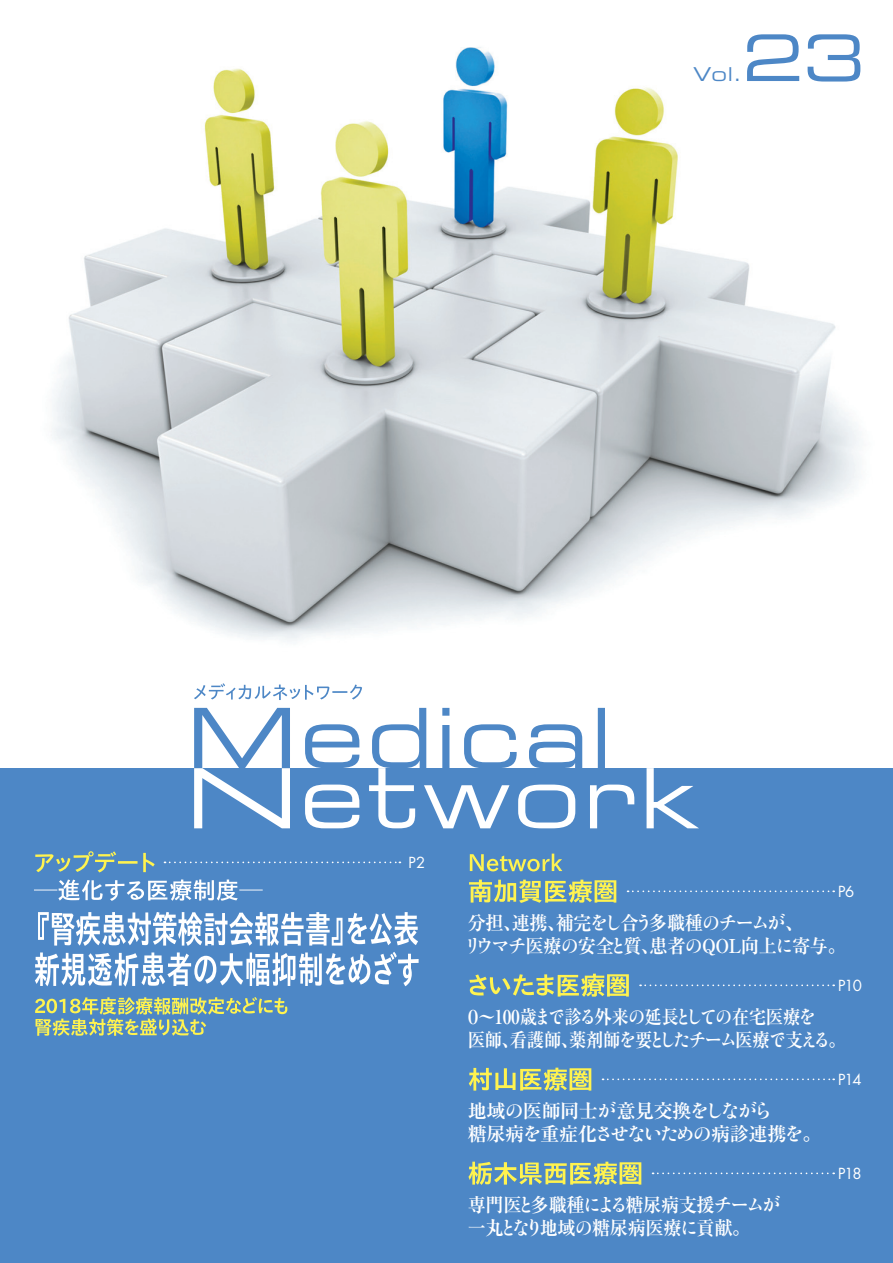
<style>
.page{position:relative;width:893px;height:1263px;background:#fff}
.page>*{position:absolute;margin:0;border:0;box-sizing:border-box;transform-origin:0 0}
.t1{font:63.75px "Eurostile Extended Two";color:#4d87c6}
.t2{font:19.2px/23.4px "Ryumin Pro Bold 90 msp RKSJ H";letter-spacing:-.02em;color:#fff;scale:.95 1}
.t3{font:19.2px/23.4px "Ryumin Pro Bold 90 msp RKSJ H";letter-spacing:-.02em;color:#fff;scale:.91 1}
.t4{font:19.2px/23.4px "Ryumin Pro Bold 90 msp RKSJ H";letter-spacing:-.02em;color:#fff}
.t5{font:19.2px "Eurostile Extended Two";color:#4d87c6}
.t6{font:14.85px "Futura";letter-spacing:-.065em;color:#fff}
.s1{font-family:"Ryumin Std Bold KO 90 msp RKSJ H"}
</style>
<div class="page">
<div style="left:0;top:768px;width:893px;height:495px;background:#4d87c6"></div>
<img style="left:52px;top:47px;width:809px;height:594px">
<svg style="left:194px;top:683px;width:168px;height:17px"></svg>
<svg style="left:194px;top:708px;width:96px;height:120px"></svg>
<svg style="left:305px;top:708px;width:394px;height:120px"></svg>
<svg style="left:469px;top:880px;width:147px;height:23px"></svg>
<svg style="left:469px;top:1068px;width:122px;height:23px"></svg>
<svg style="left:470px;top:854px;width:92px;height:17px"></svg>
<svg style="left:627px;top:890px;width:207px;height:2px"></svg>
<svg style="left:602px;top:1079px;width:232px;height:1px"></svg>
<svg style="left:469px;top:974px;width:160px;height:23px"></svg>
<svg style="left:468px;top:1162px;width:173px;height:23px"></svg>
<svg style="left:640px;top:985px;width:194px;height:1px"></svg>
<svg style="left:652px;top:1173px;width:182px;height:1px"></svg>
<svg style="left:34px;top:880px;width:229px;height:21px"></svg>
<svg style="left:35px;top:851px;width:120px;height:21px"></svg>
<svg style="left:164px;top:862px;width:236px;height:1px"></svg>
<svg style="left:35px;top:952px;width:384px;height:35px"></svg>
<svg style="left:38px;top:912px;width:380px;height:34px"></svg>
<svg style="left:35px;top:997px;width:252px;height:39px"></svg>
<p class="t5" style="left:693px;top:67px;width:50px">Vol.</p>
<h1 class="t1" style="left:742px;top:35px;width:124px">23</h1>
<p class="t6" style="left:408px;top:856px;width:18px">P2</p>
<p class="t6" style="left:838px;top:885px;width:18px">P6</p>
<p class="t2" style="left:464px;top:913px;width:403px">分担、連携、補完<span class="s1">をし</span>合<span class="s1">う</span>多職種<span class="s1">のチームが</span>、<br><span class="s1">リウマチ</span>医療<span class="s1">の</span>安全<span class="s1">と</span>質、患者<span class="s1">の</span>QOL向上<span class="s1">に</span>寄与。</p>
<p class="t6" style="left:838px;top:979px;width:25px">P10</p>
<p class="t3" style="left:465px;top:1007px;width:420px">０～100歳<span class="s1">まで</span>診<span class="s1">る</span>外来<span class="s1">の</span>延長<span class="s1">としての</span>在宅医療<span class="s1">を<br></span>医師、看護師、薬剤師<span class="s1">を</span>要<span class="s1">としたチーム</span>医療<span class="s1">で</span>支<span class="s1">える</span>。</p>
<p class="t4" style="left:468px;top:1101px;width:355px">地域<span class="s1">の</span>医師同士<span class="s1">が</span>意見交換<span class="s1">をしながら<br></span>糖尿病<span class="s1">を</span>重症化<span class="s1">させないための</span>病診連携<span class="s1">を</span>。</p>
<p class="t2" style="left:468px;top:1195px;width:331px">専門医<span class="s1">と</span>多職種<span class="s1">による</span>糖尿病支援<span class="s1">チームが</span>一丸<span class="s1">となり</span>地域<span class="s1">の</span>糖尿病医療<span class="s1">に</span>貢献。</p>
<p class="t6" style="left:838px;top:1073px;width:25px">P14</p>
<p class="t6" style="left:838px;top:1167px;width:25px">P18</p>
</div>
